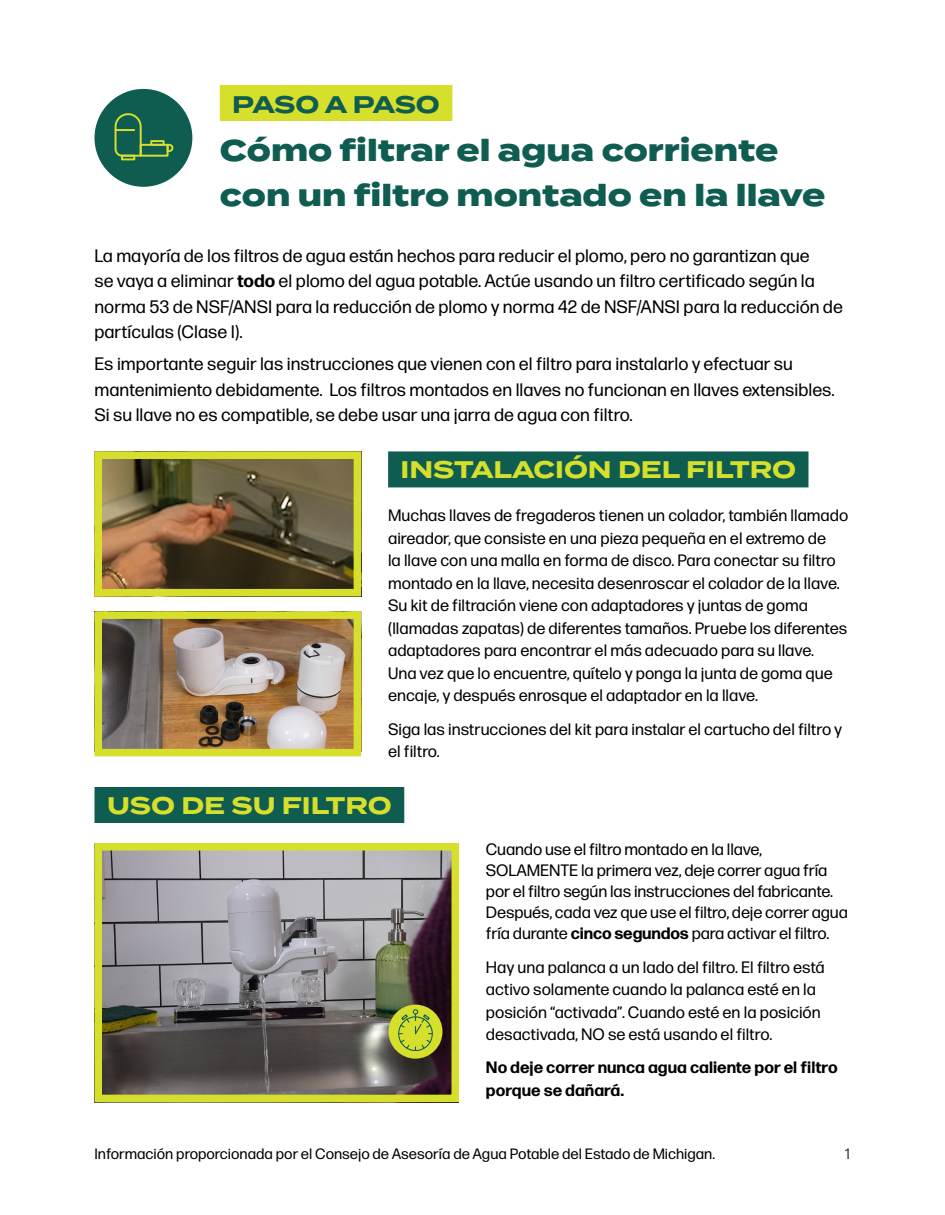
<style>
.page{position:relative;width:945px;height:1215px;background:#fff}
.page>*{position:absolute;margin:0;border:0;box-sizing:border-box;transform-origin:0 0}
.H1_-_Title{font:800 30px/45px "Termina";color:#0f5c51}
.H4_Subheader{font:700 24px "Termina";color:#d6df2c}
.H2_-_Title{font:700 24px "Termina";letter-spacing:-.03em;color:#0f5c51}
.Deck{font:18px/25.5px "Forma DJR Micro";color:#000}
.Body{font:16.5px/22.5px "Forma DJR Micro";color:#000}
.Body-2{font:700 16.5px/22.5px "Forma DJR Micro";color:#000}
.t1{font:15px "Forma DJR Micro";color:#000}
.t2{font:15px "Forma DJR Micro";color:#383939}
.s1{font-weight:700}
</style>
<div class="page">
<img style="left:94px;top:451px;width:267px;height:136px">
<div style="left:94px;top:452px;width:267px;height:144px;border:8px solid #d6df2c"></div>
<img style="left:103px;top:620px;width:249px;height:127px">
<div style="left:94px;top:611px;width:267px;height:145px;border:8px solid #d6df2c"></div>
<img style="left:103px;top:852px;width:347px;height:241px">
<div style="left:94px;top:843px;width:365px;height:259px;border:8px solid #d6df2c"></div>
<div style="left:95px;top:89px;width:97px;height:98px;background:#0f5c51;border-radius:50%"></div>
<div style="left:140px;top:144px;width:29px;height:13px;border:2px solid #d6df2f"></div>
<svg style="left:166px;top:143px;width:8px;height:10px"></svg>
<div style="left:150px;top:140px;width:15px;height:6px;border:2px solid #d6df2f"></div>
<div style="left:121px;top:155px;width:14px;height:5px;border:2px solid #d6df2f"></div>
<svg style="left:114px;top:113px;width:29px;height:45px"></svg>
<div style="left:388px;top:1005px;width:54px;height:54px;background:#d6df2c;border-radius:50%"></div>
<svg style="left:398px;top:1009px;width:35px;height:42px"></svg>
<div style="left:388px;top:451px;width:421px;height:36px;background:#0f5c51"></div>
<div style="left:94px;top:787px;width:310px;height:36px;background:#0f5c51"></div>
<div style="left:220px;top:85px;width:232px;height:36px;background:#d6df2c"></div>
<p class="H2_-_Title" style="left:232px;top:86px;width:209px">PASO A PASO</p>
<p class="H1_-_Title" style="left:220px;top:129px;width:607px">Cómo filtrar el agua corriente con un filtro montado en la llave</p>
<p class="Deck" style="left:94px;top:242px;width:750px">La mayoría de los filtros de agua están hechos para reducir el plomo, pero no garantizan que<br>se vaya a eliminar <span class="s1">todo</span> el plomo del agua potable. Actúe usando un filtro certificado según la norma 53 de NSF/ANSI para la reducción de plomo y norma 42 de NSF/ANSI para la reducción de partículas (Clase I).</p>
<p class="Deck" style="left:94px;top:351px;width:742px">Es importante seguir las instrucciones que vienen con el filtro para instalarlo y efectuar su mantenimiento debidamente. Los filtros montados en llaves no funcionan en llaves extensibles.<br>Si su llave no es compatible, se debe usar una jarra de agua con filtro.</p>
<p class="H4_Subheader" style="left:401px;top:452px;width:397px">INSTALACIÓN DEL FILTRO</p>
<p class="Body" style="left:388px;top:504px;width:462px">Muchas llaves de fregaderos tienen un colador, también llamado aireador, que consiste en una pieza pequeña en el extremo de<br>la llave con una malla en forma de disco. Para conectar su filtro montado en la llave, necesita desenroscar el colador de la llave.<br>Su kit de filtración viene con adaptadores y juntas de goma (llamadas zapatas) de diferentes tamaños. Pruebe los diferentes adaptadores para encontrar el más adecuado para su llave.<br>Una vez que lo encuentre, quítelo y ponga la junta de goma que encaje, y después enrosque el adaptador en la llave.</p>
<p class="Body" style="left:388px;top:717px;width:456px">Siga las instrucciones del kit para instalar el cartucho del filtro y el filtro.</p>
<p class="H4_Subheader" style="left:107px;top:788px;width:286px">USO DE SU FILTRO</p>
<p class="Body" style="left:486px;top:838px;width:363px;line-height:21px">Cuando use el filtro montado en la llave, SOLAMENTE la primera vez, deje correr agua fría por el filtro según las instrucciones del fabricante.<br>Después, cada vez que use el filtro, deje correr agua fría durante <span class="s1">cinco segundos</span> para activar el filtro.</p>
<p class="Body" style="left:486px;top:955px;width:340px">Hay una palanca a un lado del filtro. El filtro está activo solamente cuando la palanca esté en la posición “activada”. Cuando esté en la posición desactivada, NO se está usando el filtro.</p>
<p class="Body-2" style="left:486px;top:1056px;width:353px">No deje correr nunca agua caliente por el filtro porque se dañará.</p>
<p class="t1" style="left:94px;top:1144px;width:622px">Información proporcionada por el Consejo de Asesoría de Agua Potable del Estado de Michigan.</p>
<p class="t2" style="left:845px;top:1144px;width:7px">1</p>
</div>
